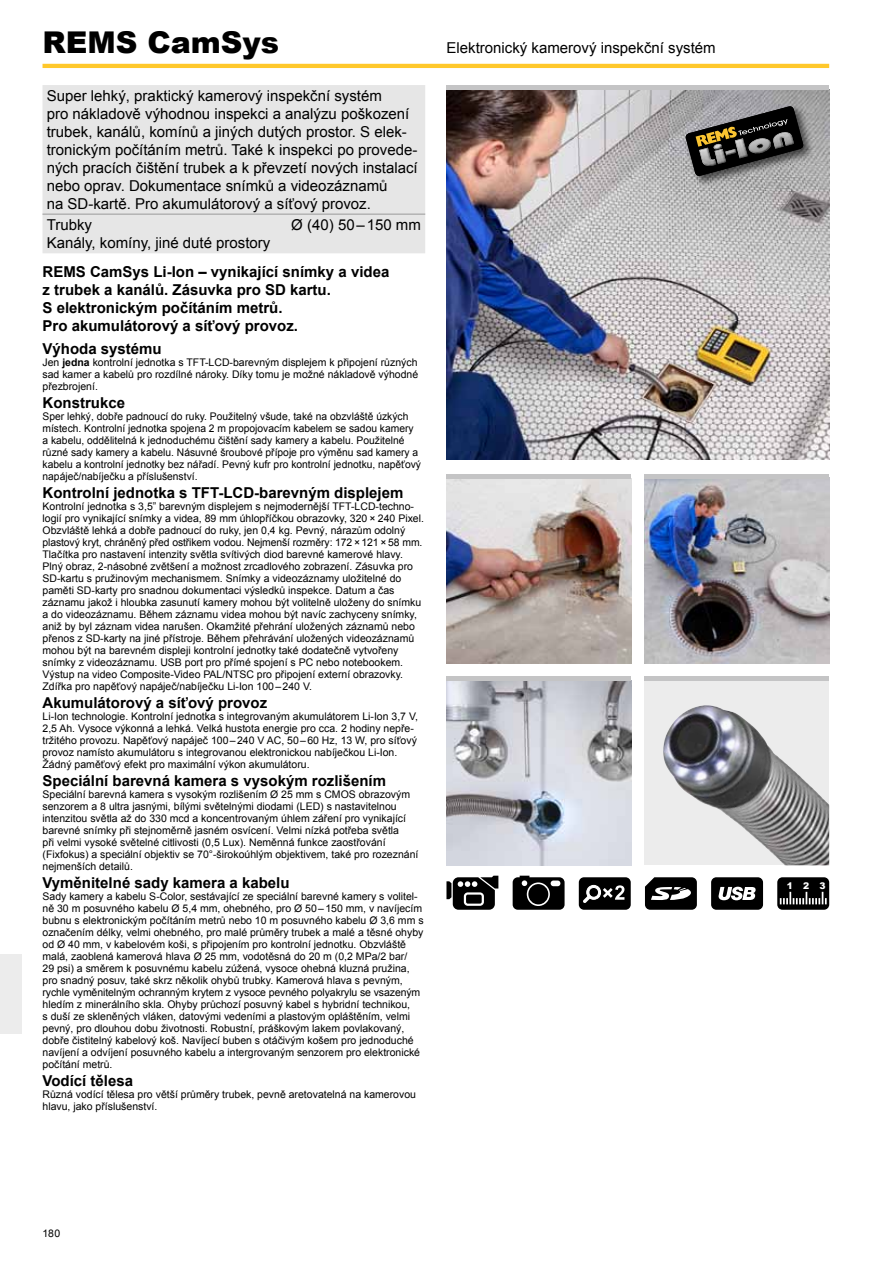
<style>
.page{position:relative;width:893px;height:1263px;background:#fff}
.page>*{position:absolute;margin:0;border:0;box-sizing:border-box;transform-origin:0 0}
.t1{font:900 30px "Arial";color:#000}
.t2{font:15px/18px "Arial";color:#000}
.t3{font:700 15px/18px "Arial";color:#000}
.t4{font:10.5px/12px "Arial";color:#000}
.t5{font:900 9.15px "Arial";color:#fff}
.s1{font-weight:700}
</style>
<div class="page">
<hr style="left:43px;top:64px;width:786px;height:4px;background:#ffc82b">
<img style="left:645px;top:478px;width:184px;height:185px">
<img style="left:446px;top:478px;width:185px;height:185px">
<img style="left:446px;top:89px;width:383px;height:370px">
<img style="left:446px;top:680px;width:185px;height:185px">
<div style="left:644px;top:680px;width:185px;height:185px;background:#ececec"></div>
<img style="left:663px;top:705px;width:166px;height:160px">
<hr style="left:446px;top:85px;width:383px;height:4px;background:#c4c4c5">
<hr style="left:446px;top:474px;width:185px;height:4px;background:#c4c4c5">
<hr style="left:446px;top:676px;width:185px;height:4px;background:#c4c4c5">
<hr style="left:644px;top:474px;width:185px;height:4px;background:#c4c4c5">
<hr style="left:644px;top:676px;width:185px;height:4px;background:#c4c4c5">
<div style="left:0;top:955px;width:21px;height:79px;background:#ececec"></div>
<div style="left:711px;top:877px;width:52px;height:33px;background:#000;border-radius:5px"></div>
<svg style="left:718px;top:887px;width:38px;height:13px"></svg>
<div style="left:579px;top:877px;width:52px;height:33px;background:#000;border-radius:5px"></div>
<svg style="left:583px;top:885px;width:41px;height:18px"></svg>
<svg style="left:645px;top:877px;width:52px;height:33px"></svg>
<div style="left:777px;top:877px;width:52px;height:33px;background:#000;border-radius:5px"></div>
<svg style="left:780px;top:892px;width:47px;height:12px"></svg>
<svg style="left:513px;top:876px;width:52px;height:34px"></svg>
<div style="left:528px;top:884px;width:20px;height:20px;background:#000;border-radius:50%"></div>
<svg style="left:446px;top:876px;width:52px;height:34px"></svg>
<div style="left:684px;top:104px;width:130px;height:83px;background:#000;opacity:.6"></div>
<svg style="left:685px;top:105px;width:119px;height:72px;background:#5d5b56"></svg>
<img style="left:773px;top:132px;width:21px;height:17px">
<div style="left:43px;top:85px;width:382px;height:168px;background:#e6e6e6"></div>
<hr style="left:43px;top:213px;width:382px;height:2px;background:#b3b3b3">
<h1 class="t1" style="left:43px;top:21px;width:238px">REMS CamSys</h1>
<h2 class="t2" style="left:446px;top:39px;width:271px">Elektronický kamerový inspekční systém</h2>
<p class="t2" style="left:47px;top:87px;width:372px">Super lehký, praktický kamerový inspekční systém<br>pro nákladově výhodnou inspekci a analýzu poškození trubek, kanálů, komínů a jiných dutých prostor. S elek&shy;tronickým počítáním metrů. Také k inspekci po provede&shy;ných pracích čištění trubek a k převzetí nových instalací nebo oprav. Dokumentace snímků a videozáznamů<br>na SD-kartě. Pro akumulátorový a síťový provoz.</p>
<h2 class="t2" style="left:47px;top:216px;width:47px">Trubky</h2>
<h2 class="t2" style="left:291px;top:216px;width:131px">Ø (40) 50–150 mm</h2>
<h2 class="t2" style="left:47px;top:234px;width:225px">Kanály, komíny, jiné duté prostory</h2>
<h2 class="t3" style="left:43px;top:263px;width:348px">REMS CamSys Li-Ion – vynikající snímky a videa z trubek a kanálů. Zásuvka pro SD kartu.<br>S elektronickým počítáním metrů.<br>Pro akumulátorový a síťový provoz.</h2>
<h2 class="t3" style="left:43px;top:340px;width:121px">Výhoda systému</h2>
<p class="t4" style="left:43px;top:356px;width:377px;text-align:justify">Jen <span class="s1">jedna</span> kontrolní jednotka s TFT-LCD-barevným displejem k připojení různých sad kamer a kabelů pro rozdílné nároky. Díky tomu je možné nákladově výhodné přezbrojení.</p>
<h2 class="t3" style="left:43px;top:394px;width:84px">Konstrukce</h2>
<p class="t4" style="left:43px;top:410px;width:380px">Sper lehký, dobře padnoucí do ruky. Použitelný všude, také na obzvláště úzkých místech. Kontrolní jednotka spojena 2 m propojovacím kabelem se sadou kamery a kabelu, oddělitelná k jednoduchému čištění sady kamery a kabelu. Použitelné různé sady kamery a kabelu. Násuvné šroubové přípoje pro výměnu sad kamery a kabelu a kontrolní jednotky bez nářadí. Pevný kufr pro kontrolní jednotku, napěťový napáječ/nabíječku a příslušenství.</p>
<h2 class="t3" style="left:43px;top:484px;width:362px">Kontrolní jednotka s TFT-LCD-barevným displejem</h2>
<p class="t4" style="left:43px;top:500px;width:383px">Kontrolní jednotka s 3,5” barevným displejem s nejmodernější TFT-LCD-techno&shy;logií pro vynikající snímky a videa, 89 mm úhlopříčkou obrazovky, 320 × 240 Pixel.<br>Obzvláště lehká a dobře padnoucí do ruky, jen 0,4 kg. Pevný, nárazům odolný plastový kryt, chráněný před ostřikem vodou. Nejmenší rozměry: 172 ×121 × 58 mm.<br>Tlačítka pro nastavení intenzity světla svítivých diod barevné kamerové hlavy.<br>Plný obraz, 2-násobné zvětšení a možnost zrcadlového zobrazení. Zásuvka pro SD-kartu s pružinovým mechanismem. Snímky a videozáznamy uložitelné do paměti SD-karty pro snadnou dokumentaci výsledků inspekce. Datum a čas záznamu jakož i hloubka zasunutí kamery mohou být volitelně uloženy do snímku a do videozáznamu. Během záznamu videa mohou být navíc zachyceny snímky, aniž by byl záznam videa narušen. Okamžité přehrání uložených záznamů nebo přenos z SD-karty na jiné přístroje. Během přehrávání uložených videozáznamů mohou být na barevném displeji kontrolní jednotky také dodatečně vytvořeny snímky z videozáznamu. USB port pro přímé spojení s PC nebo notebookem.<br>Výstup na video Composite-Video PAL/NTSC pro připojení externí obrazovky.<br>Zdířka pro napěťový napáječ/nabíječku Li-Ion 100–240 V.</p>
<h2 class="t3" style="left:43px;top:694px;width:226px">Akumulátorový a síťový provoz</h2>
<p class="t4" style="left:43px;top:710px;width:377px">Li-Ion technologie. Kontrolní jednotka s integrovaným akumulátorem Li-Ion 3,7 V, 2,5 Ah. Vysoce výkonná a lehká. Velká hustota energie pro cca. 2 hodiny nepře&shy;tržitého provozu. Napěťový napáječ 100–240 V AC, 50–60 Hz, 13 W, pro síťový provoz namísto akumulátoru s integrovanou elektronickou nabíječkou Li-Ion.<br>Žádný paměťový efekt pro maximální výkon akumulátoru.</p>
<h2 class="t3" style="left:43px;top:772px;width:345px">Speciální barevná kamera s vysokým rozlišením</h2>
<p class="t4" style="left:43px;top:788px;width:377px">Speciální barevná kamera s vysokým rozlišením Ø 25 mm s CMOS obrazovým senzorem a 8 ultra jasnými, bílými světelnými diodami (LED) s nastavitelnou intenzitou světla až do 330 mcd a koncentrovaným úhlem záření pro vynikající barevné snímky při stejnoměrně jasném osvícení. Velmi nízká potřeba světla<br>při velmi vysoké světelné citlivosti (0,5 Lux). Neměnná funkce zaostřování (Fixfokus) a speciální objektiv se 70°-širokoúhlým objektivem, také pro rozeznání nejmenších detailů.</p>
<h2 class="t3" style="left:43px;top:874px;width:249px">Vyměnitelné sady kamera a kabelu</h2>
<p class="t4" style="left:43px;top:890px;width:383px">Sady kamery a kabelu S-Color, sestávající ze speciální barevné kamery s volitel&shy;ně 30 m posuvného kabelu Ø 5,4 mm, ohebného, pro Ø 50–150 mm, v navíjecím bubnu s elektronickým počítáním metrů nebo 10 m posuvného kabelu Ø 3,6 mm s označením délky, velmi ohebného, pro malé průměry trubek a malé a těsné ohyby od Ø 40 mm, v kabelovém koši, s připojením pro kontrolní jednotku. Obzvláště malá, zaoblená kamerová hlava Ø 25 mm, vodotěsná do 20 m (0,2 MPa/2 bar/<br>29 psi) a směrem k posuvnému kabelu zúžená, vysoce ohebná kluzná pružina, pro snadný posuv, také skrz několik ohybů trubky. Kamerová hlava s pevným, rychle vyměnitelným ochranným krytem z vysoce pevného polyakrylu se vsazeným hledím z minerálního skla. Ohyby průchozí posuvný kabel s hybridní technikou,<br>s duší ze skleněných vláken, datovými vedeními a plastovým opláštěním, velmi pevný, pro dlouhou dobu životnosti. Robustní, práškovým lakem povlakovaný, dobře čistitelný kabelový koš. Navíjecí buben s otáčivým košem pro jednoduché navíjení a odvíjení posuvného kabelu a intergrovaným senzorem pro elektronické počítání metrů.</p>
<h2 class="t3" style="left:43px;top:1072px;width:92px">Vodící tělesa</h2>
<p class="t4" style="left:43px;top:1088px;width:375px">Různá vodící tělesa pro větší průměry trubek, pevně aretovatelná na kamerovou hlavu, jako příslušenství.</p>
<p class="t4" style="left:43px;top:1227px;width:19px">180</p>
<p class="t5" style="left:787px;top:879px;width:40px">123</p>
</div>
